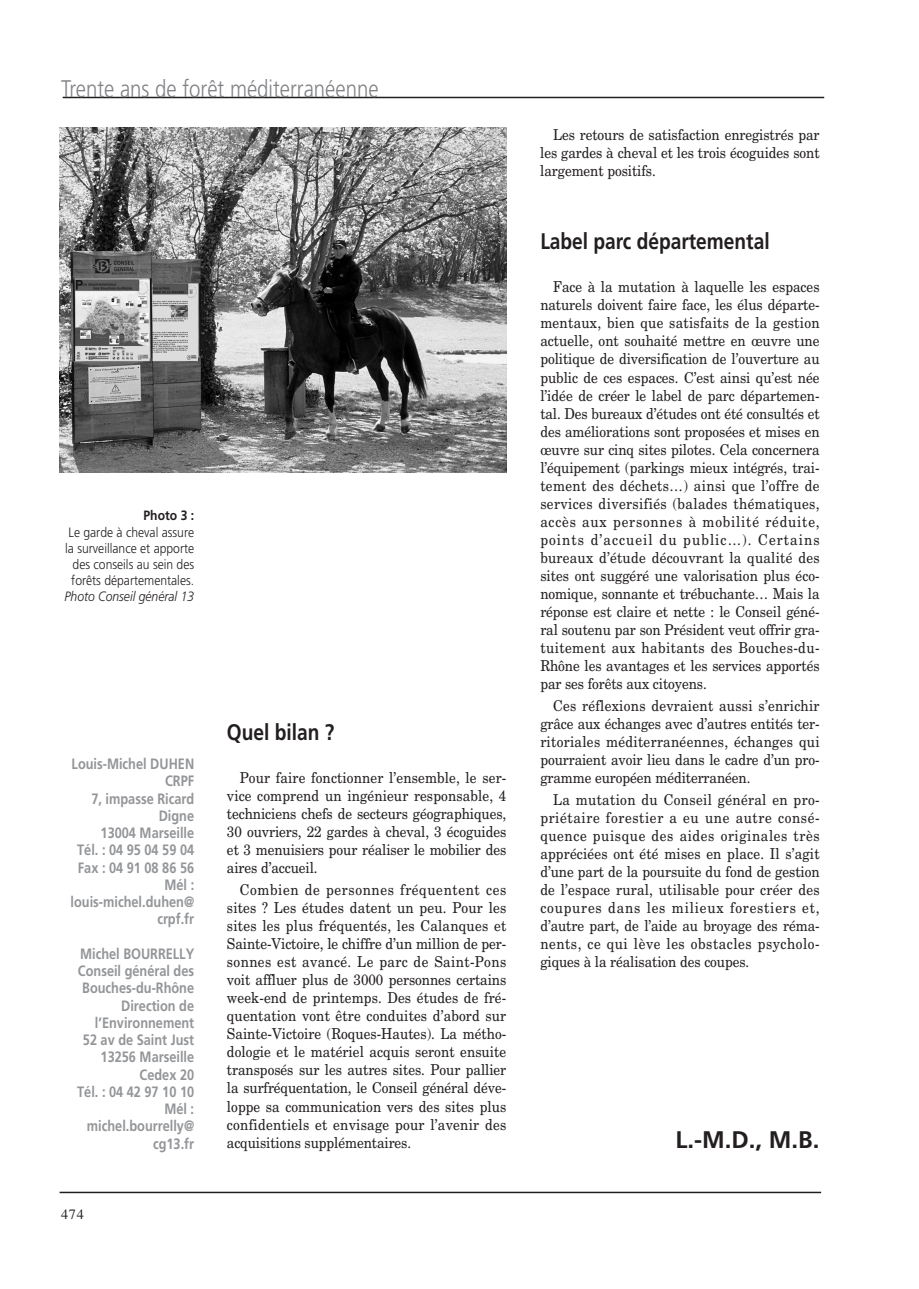
<style>
.page{position:relative;width:919px;height:1289px;background:#fff}
.page>*{position:absolute;margin:0;border:0;box-sizing:border-box;transform-origin:0 0}
.t1{font:300 24px "Frutiger";color:#808285;scale:.85 1}
.t2{font:700 24px "Frutiger";color:#231f20}
.t3{font:700 22.5px "Frutiger";color:#231f20;scale:.85 1}
.t4{font:15px/18px "New Century Schlbk";letter-spacing:-.005em;color:#231f20;text-align:justify;scale:.9 1}
.t5{font:700 15px/17.2px "Frutiger";color:#939598;text-align:right;scale:.85 1}
.t6{font:14.25px "Times";color:#231f20}
.t7{font:300 13.5px/16.2px "Frutiger";color:#231f20;text-align:center;scale:.9 1}
.t8{font:italic 300 13.5px "Frutiger";color:#231f20;scale:.9 1}
.t9{font:700 13.5px "Frutiger";color:#231f20;scale:.9 1}
</style>
<div class="page">
<hr style="left:60px;top:1191px;width:761px;height:2px;background:#231f20">
<hr style="left:63px;top:97px;width:761px;height:1px;background:#231f20">
<img style="left:60px;top:128px;width:446px;height:344px">
<h1 class="t1" style="left:61px;top:75px;width:375px">Trente ans de forêt méditerranéenne</h1>
<p class="t9" style="left:143px;top:507px;width:58px">Photo 3 :</p>
<p class="t7" style="left:65px;top:523px;width:145px">Le garde à cheval assure la surveillance et apporte des conseils au sein des forêts départementales.</p>
<p class="t8" style="left:64px;top:589px;width:146px">Photo Conseil général 13</p>
<p class="t5" style="left:71px;top:755px;width:147px">Louis-Michel DUHEN<br>CRPF<br>7, impasse Ricard<br>Digne<br>13004 Marseille<br>Tél. : 04 95 04 59 04<br>Fax : 04 91 08 86 56<br>Mél : louis-michel.duhen@ crpf.fr</p>
<p class="t5" style="left:77px;top:944px;width:139px">Michel BOURRELLY<br>Conseil général des<br>Bouches-du-Rhône<br>Direction de l’Environnement<br>52 av de Saint Just<br>13256 Marseille<br>Cedex 20<br>Tél. : 04 42 97 10 10<br>Mél : michel.bourrelly@ cg13.fr</p>
<p class="t6" style="left:61px;top:1200px;width:24px">474</p>
<h2 class="t3" style="left:227px;top:718px;width:128px">Quel bilan ?</h2>
<p class="t4" style="left:227px;top:768px;width:312px;text-indent:13px">Pour faire fonctionner l’ensemble, le ser&shy;vice comprend un ingénieur responsable, 4 techniciens chefs de secteurs géographiques, 30 ouvriers, 22 gardes à cheval, 3 écoguides et 3 menuisiers pour réaliser le mobilier des aires d’accueil.</p>
<p class="t4" style="left:227px;top:880px;width:312px;text-indent:13px">Combien de personnes fréquentent ces sites ? Les études datent un peu. Pour les sites les plus fréquentés, les Calanques et Sainte-Victoire, le chiffre d’un million de per&shy;sonnes est avancé. Le parc de Saint-Pons voit affluer plus de 3000 personnes certains week-end de printemps. Des études de fré&shy;quentation vont être conduites d’abord sur Sainte-Victoire (Roques-Hautes). La métho&shy;dologie et le matériel acquis seront ensuite transposés sur les autres sites. Pour pallier la surfréquentation, le Conseil général déve&shy;loppe sa communication vers des sites plus confidentiels et envisage pour l’avenir des acquisitions supplémentaires.</p>
<p class="t4" style="left:540px;top:126px;width:312px;text-indent:13px">Les retours de satisfaction enregistrés par les gardes à cheval et les trois écoguides sont largement positifs.</p>
<h2 class="t3" style="left:540px;top:228px;width:271px">Label parc départemental</h2>
<p class="t4" style="left:540px;top:278px;width:312px;text-indent:13px">Face à la mutation à laquelle les espaces naturels doivent faire face, les élus départe&shy;mentaux, bien que satisfaits de la gestion actuelle, ont souhaité mettre en œuvre une politique de diversification de l’ouverture au public de ces espaces. C’est ainsi qu’est née l’idée de créer le label de parc départemen&shy;tal. Des bureaux d’études ont été consultés et des améliorations sont proposées et mises en œuvre sur cinq sites pilotes. Cela concernera l’équipement (parkings mieux intégrés, trai&shy;tement des déchets…) ainsi que l’offre de services diversifiés (balades thématiques, accès aux personnes à mobilité réduite, points d’accueil du public…). Certains bureaux d’étude découvrant la qualité des sites ont suggéré une valorisation plus éco&shy;nomique, sonnante et trébuchante… Mais la réponse est claire et nette : le Conseil géné&shy;ral soutenu par son Président veut offrir gra&shy;tuitement aux habitants des Bouches-du-Rhône les avantages et les services apportés par ses forêts aux citoyens.</p>
<p class="t4" style="left:540px;top:696px;width:312px;text-indent:13px">Ces réflexions devraient aussi s’enrichir grâce aux échanges avec d’autres entités ter&shy;ritoriales méditerranéennes, échanges qui pourraient avoir lieu dans le cadre d’un pro&shy;gramme européen méditerranéen.</p>
<p class="t4" style="left:540px;top:790px;width:312px;text-indent:13px">La mutation du Conseil général en pro&shy;priétaire forestier a eu une autre consé&shy;quence puisque des aides originales très appréciées ont été mises en place. Il s’agit d’une part de la poursuite du fond de gestion de l’espace rural, utilisable pour créer des coupures dans les milieux forestiers et, d’autre part, de l’aide au broyage des réma&shy;nents, ce qui lève les obstacles psycholo&shy;giques à la réalisation des coupes.</p>
<h1 class="t2" style="left:675px;top:1125px;width:145px">L.-M.D., M.B.</h1>
</div>
